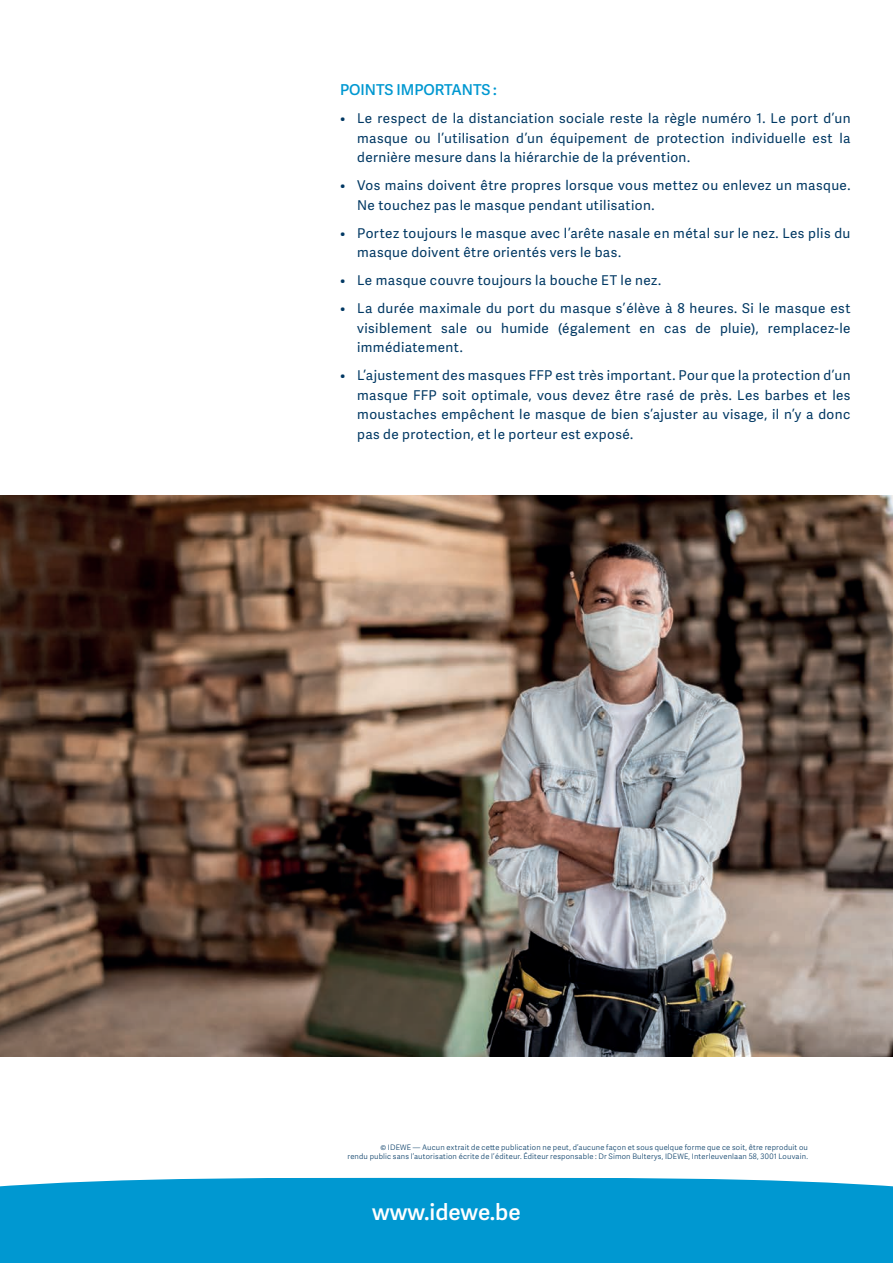
<style>
.page{position:relative;width:893px;height:1263px;background:#fff}
.page>*{position:absolute;margin:0;border:0;box-sizing:border-box;transform-origin:0 0}
.t1{font:600 22.5px "Adelle Sans";color:#fff}
.t2{font:600 15px "Adelle Sans";color:#0098d1}
.t3{font:13.5px/19.5px "Adelle Sans";letter-spacing:.03em;color:#003863;text-align:justify}
.t4{font:300 7.5px/9px "Adelle Sans";letter-spacing:.025em;color:#003863;text-align:right}
</style>
<div class="page">
<img style="left:0;top:495px;width:893px;height:561px">
<div style="left:0;top:1177px;width:893px;height:86px;background:#0098d1"></div>
<p class="t2" style="left:340px;top:79px;width:158px">POINTS IMPORTANTS :</p>
<p class="t3" style="left:357px;top:108px;width:495px;text-indent:-17px">• Le respect de la distanciation sociale reste la règle numéro 1. Le port d’un masque ou l’utilisation d’un équipement de protection individuelle est la dernière mesure dans la hiérarchie de la prévention.</p>
<p class="t3" style="left:357px;top:175px;width:495px;text-indent:-17px">• Vos mains doivent être propres lorsque vous mettez ou enlevez un masque.<br>Ne touchez pas le masque pendant utilisation.</p>
<p class="t3" style="left:357px;top:223px;width:495px;text-indent:-17px">• Portez toujours le masque avec l’arête nasale en métal sur le nez. Les plis du masque doivent être orientés vers le bas.</p>
<p class="t3" style="left:340px;top:270px;width:322px">• Le masque couvre toujours la bouche ET le nez.</p>
<p class="t3" style="left:357px;top:298px;width:495px;text-indent:-17px">• La durée maximale du port du masque s’élève à 8 heures. Si le masque est visiblement sale ou humide (également en cas de pluie), remplacez-le immédiatement.</p>
<p class="t3" style="left:357px;top:365px;width:495px;text-indent:-17px">• L’ajustement des masques FFP est très important. Pour que la protection d’un masque FFP soit optimale, vous devez être rasé de près. Les barbes et les moustaches empêchent le masque de bien s’ajuster au visage, il n’y a donc pas de protection, et le porteur est exposé.</p>
<p class="t4" style="left:348px;top:1142px;width:462px">© IDEWE — Aucun extrait de cette publication ne peut, d’aucune façon et sous quelque forme que ce soit, être reproduit ou<br>rendu public sans l’autorisation écrite de l’éditeur. Éditeur responsable : Dr Simon Bulterys, IDEWE, Interleuvenlaan 58, 3001 Louvain.</p>
<h1 class="t1" style="left:372px;top:1196px;width:150px">www.idewe.be</h1>
</div>
